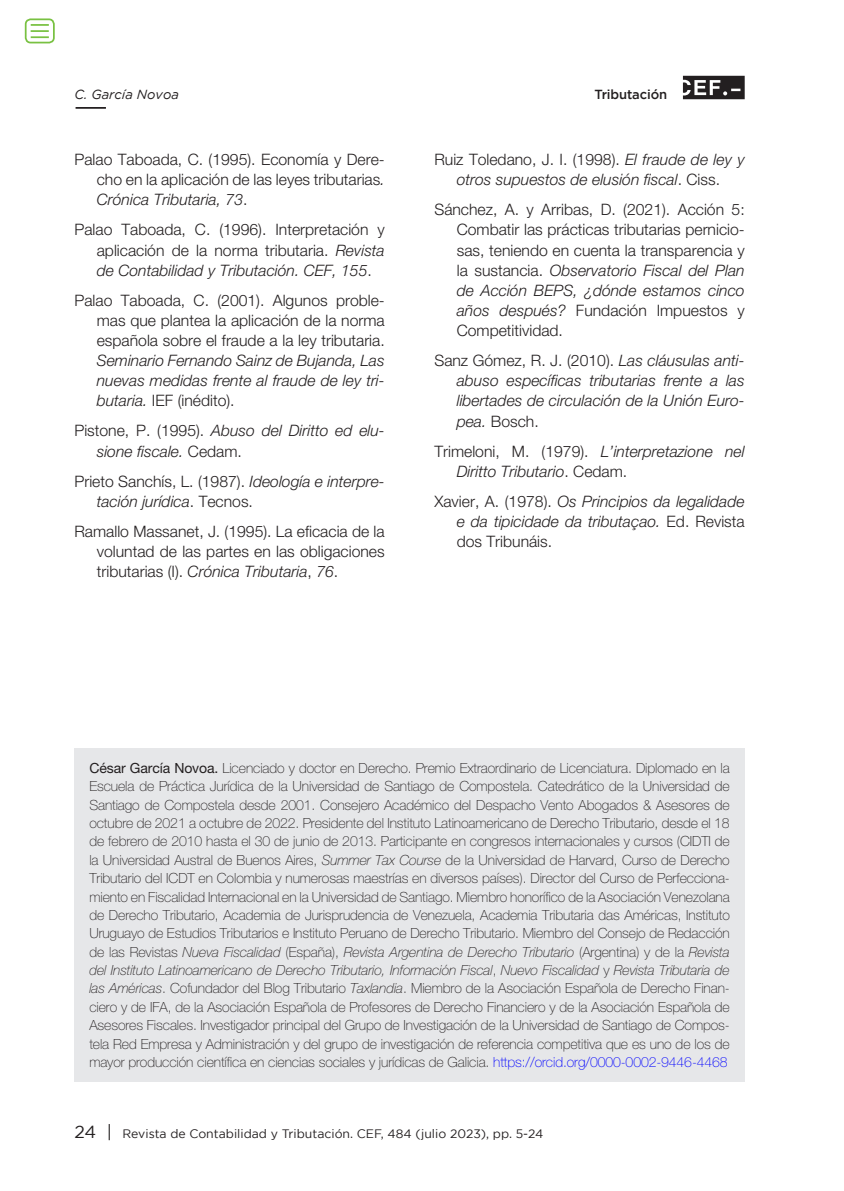
<style>
.page{position:relative;width:844px;height:1191px;background:#fff}
.page>*{position:absolute;margin:0;border:0;box-sizing:border-box;transform-origin:0 0}
.ref__bibliograficas{font:300 15.75px/20.1px "Helvetica Neue LT Std";color:#231f20;text-align:justify}
.ref__bibliograficas-2{font:italic 300 15.75px/20.1px "Helvetica Neue LT Std";color:#231f20}
.ref__bibliograficas-3{font:100 14px/18.4px "Helvetica Neue LT Std";letter-spacing:-.005em;color:#231f20;text-align:justify}
.t1{font:italic 13.12px "Gotham";color:#231f20}
.t2{font:500 13.12px "Gotham";letter-spacing:-.01em;color:#231f20}
.t3{font:12.25px "Gotham";color:#231f20}
.s1{font-style:italic}
.s2{font-style:normal}
.s3{font-weight:400}
.s4{color:#00f}
.s5{font-size:17.5px}
</style>
<div class="page">
<svg style="left:682px;top:76px;width:62px;height:23px"></svg>
<hr style="left:76px;top:107px;width:30px;height:2px;background:#231f20">
<div style="left:74px;top:748px;width:670px;height:333px;background:#e6e7e9"></div>
<div style="left:25px;top:18px;width:30px;height:25px;border:2px solid #79c142;border-radius:5px"></div>
<svg style="left:31px;top:24px;width:18px;height:14px"></svg>
<p class="t1" style="left:74px;top:87px;width:106px">C. García Novoa</p>
<p class="t2" style="left:594px;top:87px;width:74px">Tributación</p>
<p class="ref__bibliograficas" style="left:97px;top:149px;width:289px;text-indent:-22px">Palao Taboada, C. (1995). Economía y Dere&shy;cho en la aplicación de las leyes tributarias<span class="s1">.<br>Crónica Tributaria, 73</span>.</p>
<p class="ref__bibliograficas" style="left:97px;top:219px;width:289px;text-indent:-22px">Palao Taboada, C. (1996). Interpretación y aplicación de la norma tributaria. <span class="s1">Revista de Contabilidad y Tributación. CEF, 155</span>.</p>
<p class="ref__bibliograficas" style="left:97px;top:290px;width:289px;text-indent:-22px">Palao Taboada, C. (2001). Algunos proble&shy;mas que plantea la aplicación de la norma española sobre el fraude a la ley tributaria.<br><span class="s1">Seminario Fernando Sainz de Bujanda, Las nuevas medidas frente al fraude de ley tri&shy;butaria.</span> IEF (inédito).</p>
<p class="ref__bibliograficas-2" style="left:97px;top:420px;width:289px;text-indent:-22px"><span class="s2">Pistone, P. (1995).</span> Abuso del Diritto ed elu&shy;sione fiscale. <span class="s2">Cedam.</span></p>
<p class="ref__bibliograficas-2" style="left:97px;top:471px;width:289px;text-indent:-22px"><span class="s2">Prieto Sanchís, L. (1987).</span> Ideología e interpre&shy;tación jurídica<span class="s2">. Tecnos.</span></p>
<p class="ref__bibliograficas" style="left:97px;top:521px;width:289px;text-indent:-22px">Ramallo Massanet, J. (1995). La eficacia de la voluntad de las partes en las obligaciones tributarias (I). <span class="s1">Crónica Tributaria</span>, <span class="s1">76</span>.</p>
<p class="ref__bibliograficas-2" style="left:434px;top:149px;width:312px;text-align:center"><span class="s2">Ruiz Toledano, J. I. (1998).</span> El fraude de ley y otros supuestos de elusión fiscal<span class="s2">. Ciss.</span></p>
<p class="ref__bibliograficas" style="left:456px;top:199px;width:289px;text-indent:-22px">Sánchez, A. y Arribas, D. (2021). Acción 5:<br>Combatir las prácticas tributarias pernicio&shy;sas, teniendo en cuenta la transparencia y la sustancia. <span class="s1">Observatorio Fiscal del Plan de Acción BEPS, ¿dónde estamos cinco años después?</span> Fundación Impuestos y Competitividad.</p>
<p class="ref__bibliograficas-2" style="left:456px;top:350px;width:289px;text-align:justify;text-indent:-22px"><span class="s2">Sanz Gómez, R. J. (2010).</span> Las cláusulas anti&shy;abuso específicas tributarias frente a las libertades de circulación de la Unión Euro&shy;pea. <span class="s2">Bosch.</span></p>
<p class="ref__bibliograficas-2" style="left:456px;top:441px;width:289px;text-indent:-22px"><span class="s2">Trimeloni, M. (1979).</span> L’interpretazione nel<br>Diritto Tributario<span class="s2">. Cedam.</span></p>
<p class="ref__bibliograficas-2" style="left:456px;top:491px;width:289px;text-align:justify;text-indent:-22px"><span class="s2">Xavier, A. (1978).</span> Os Principios da legalidade e da tipicidade da tributaçao. <span class="s2">Ed. Revista dos Tribunáis.</span></p>
<p class="ref__bibliograficas-3" style="left:89px;top:758px;width:641px"><span class="s3">César García Novoa.</span> Licenciado y doctor en Derecho. Premio Extraordinario de Licenciatura. Diplomado en la Escuela de Práctica Jurídica de la Universidad de Santiago de Compostela. Catedrático de la Universidad de Santiago de Compostela desde 2001. Consejero Académico del Despacho Vento Abogados &amp; Asesores de octubre de 2021 a octubre de 2022. Presidente del Instituto Latinoamericano de Derecho Tributario, desde el 18 de febrero de 2010 hasta el 30 de junio de 2013. Participante en congresos internacionales y cursos (CIDTI de la Universidad Austral de Buenos Aires, <span class="s1">Summer Tax Course</span> de la Universidad de Harvard, Curso de Derecho Tributario del ICDT en Colombia y numerosas maestrías en diversos países). Director del Curso de Perfecciona&shy;miento en Fiscalidad Internacional en la Universidad de Santiago. Miembro honorífico de la Asociación Venezolana de Derecho Tributario, Academia de Jurisprudencia de Venezuela, Academia Tributaria das Américas, Instituto Uruguayo de Estudios Tributarios e Instituto Peruano de Derecho Tributario. Miembro del Consejo de Redacción de las Revistas <span class="s1">Nueva Fiscalidad</span> (España), <span class="s1">Revista Argentina de Derecho Tributario</span> (Argentina) y de la <span class="s1">Revista del Instituto Latinoamericano de Derecho Tributario, Información Fiscal</span>, <span class="s1">Nuevo Fiscalidad</span> y <span class="s1">Revista Tributaria de las Américas</span>. Cofundador del Blog Tributario <span class="s1">Taxlandia</span>. Miembro de la Asociación Española de Derecho Finan&shy;ciero y de IFA, de la Asociación Española de Profesores de Derecho Financiero y de la Asociación Española de Asesores Fiscales. Investigador principal del Grupo de Investigación de la Universidad de Santiago de Compos&shy;tela Red Empresa y Administración y del grupo de investigación de referencia competitiva que es uno de los de mayor producción científica en ciencias sociales y jurídicas de Galicia. <span class="s4">https://orcid.org/0000-0002-9446-4468</span></p>
<p class="t3" style="left:74px;top:1127px;width:470px"><span class="s5">24 |</span> Revista de Contabilidad y Tributación. CEF, 484 (julio 2023), pp. 5-24</p>
</div>
